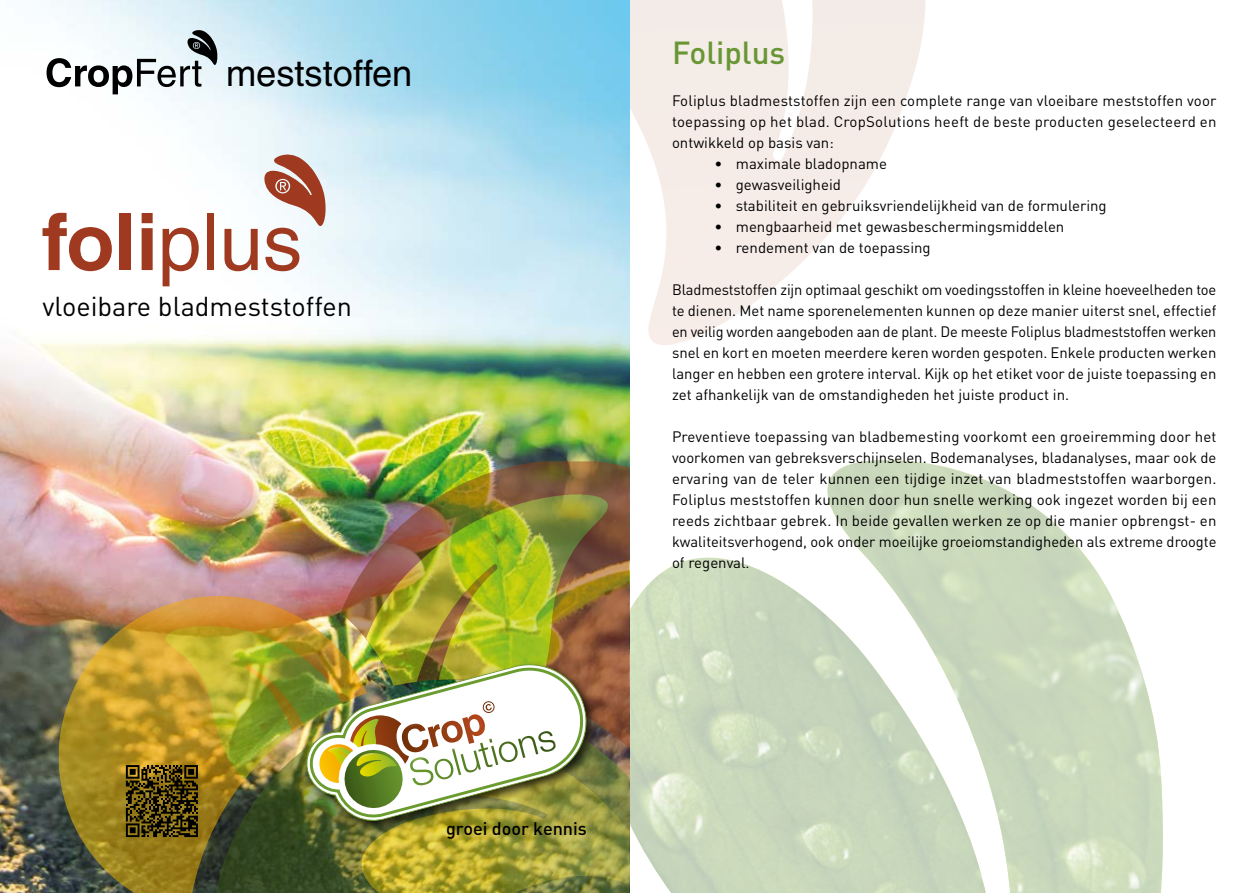
<style>
.page{position:relative;width:1259px;height:893px;background:#fff}
.page>*{position:absolute;margin:0;border:0;box-sizing:border-box;transform-origin:0 0}
.t1{font:36.3px "Helvetica LT";color:#000}
.t2{font:500 31.5px "DIN Pro";color:#689635}
.t3{font:27px "DIN Pro";color:#000}
.t4{font:500 18px "DIN Pro";color:#000}
.t5{font:15px/21px "DIN Pro";color:#000;text-align:justify}
</style>
<div class="page">
<svg style="left:629px;top:0;width:297px;height:348px"></svg>
<img style="left:629px;top:460px;width:534px;height:433px">
<img style="left:0;top:0;width:629px;height:893px">
<svg style="left:47px;top:30px;width:170px;height:64px"></svg>
<svg style="left:43px;top:213px;width:69px;height:58px"></svg>
<div style="left:120px;top:214px;width:11px;height:56px;background:#9f391f"></div>
<svg style="left:142px;top:213px;width:11px;height:57px"></svg>
<svg style="left:163px;top:228px;width:36px;height:58px"></svg>
<div style="left:207px;top:214px;width:7px;height:56px;background:#9f391f"></div>
<svg style="left:224px;top:155px;width:101px;height:116px"></svg>
<img style="left:340px;top:461px;width:289px;height:238px">
<img style="left:366px;top:494px;width:242px;height:200px">
<img style="left:367px;top:735px;width:262px;height:158px">
<img style="left:59px;top:596px;width:308px;height:297px">
<div style="left:303px;top:661px;width:296px;height:172px;background:#000;opacity:.75"></div>
<svg style="left:582px;top:663px;width:6px;height:159px"></svg>
<img style="left:126px;top:626px;width:456px;height:211px">
<h1 class="t1" style="left:226px;top:53px;width:188px">meststoffen</h1>
<h3 class="t3" style="left:43px;top:288px;width:311px">vloeibare bladmeststoffen</h3>
<h2 class="t2" style="left:672px;top:31px;width:115px">Foliplus</h2>
<p class="t5" style="left:672px;top:89px;width:546px">Foliplus bladmeststoffen zijn een complete range van vloeibare meststoffen voor toepassing op het blad. CropSolutions heeft de beste producten geselecteerd en ontwikkeld op basis van:</p>
<p class="t5" style="left:714px;top:152px;width:174px">• maximale bladopname</p>
<p class="t5" style="left:714px;top:173px;width:128px">• gewasveiligheid</p>
<p class="t5" style="left:714px;top:194px;width:394px">• stabiliteit en gebruiksvriendelijkheid van de formulering</p>
<p class="t5" style="left:714px;top:215px;width:351px">• mengbaarheid met gewasbeschermingsmiddelen</p>
<p class="t5" style="left:714px;top:236px;width:218px">• rendement van de toepassing</p>
<p class="t5" style="left:672px;top:278px;width:546px">Bladmeststoffen zijn optimaal geschikt om voedingsstoffen in kleine hoeveelheden toe te dienen. Met name sporenelementen kunnen op deze manier uiterst snel, effectief en veilig worden aangeboden aan de plant. De meeste Foliplus bladmeststoffen werken snel en kort en moeten meerdere keren worden gespoten. Enkele producten werken langer en hebben een grotere interval. Kijk op het etiket voor de juiste toepassing en zet afhankelijk van de omstandigheden het juiste product in.</p>
<p class="t5" style="left:672px;top:425px;width:546px">Preventieve toepassing van bladbemesting voorkomt een groeiremming door het voorkomen van gebreksverschijnselen. Bodemanalyses, bladanalyses, maar ook de ervaring van de teler kunnen een tijdige inzet van bladmeststoffen waarborgen.<br>Foliplus meststoffen kunnen door hun snelle werking ook ingezet worden bij een reeds zichtbaar gebrek. In beide gevallen werken ze op die manier opbrengst- en kwaliteitsverhogend, ook onder moeilijke groeiomstandigheden als extreme droogte of regenval.</p>
<p class="t4" style="left:446px;top:817px;width:142px">groei door kennis</p>
</div>
